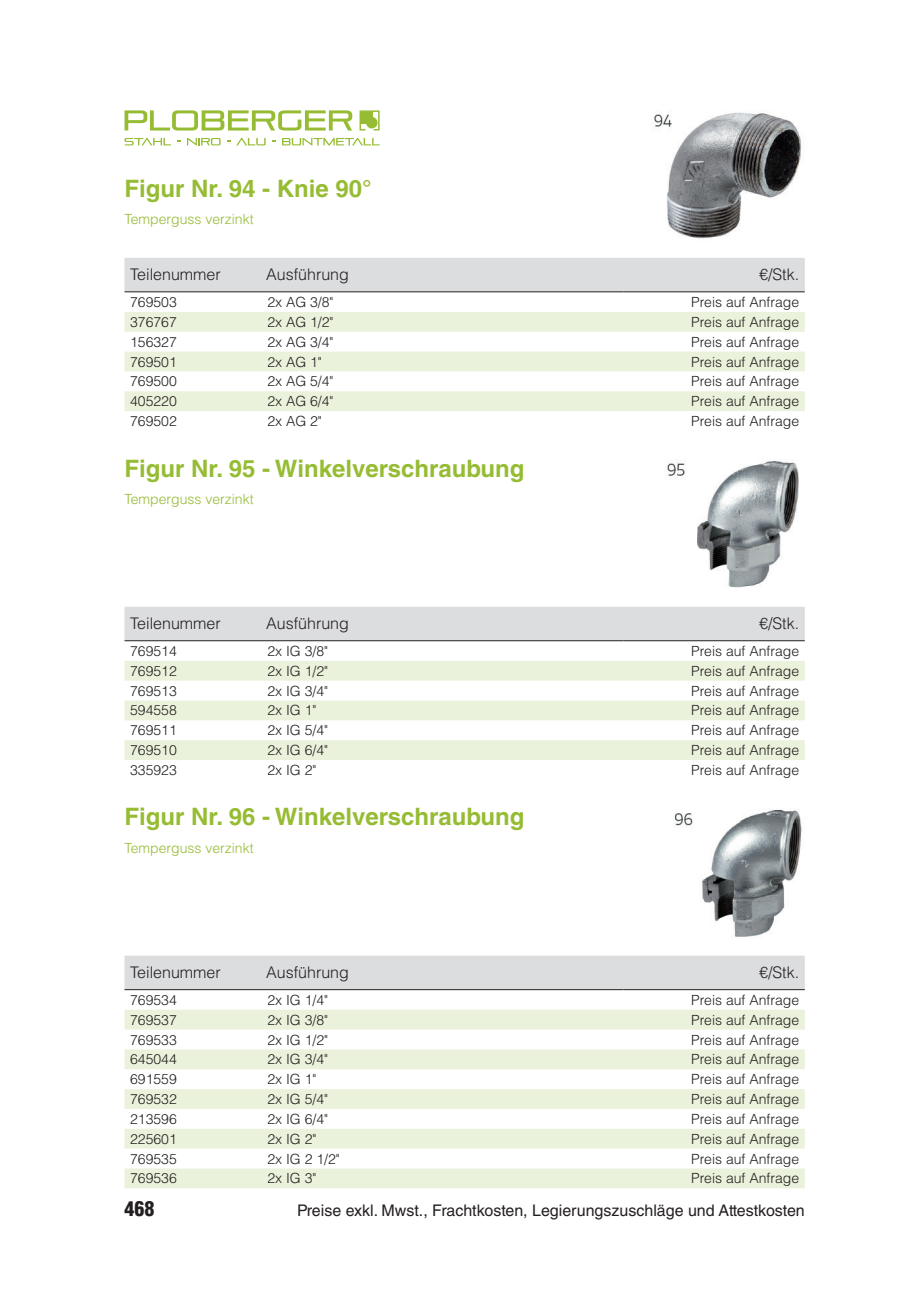
<style>
.page{position:relative;width:918px;height:1298px;background:#fff}
.page>*{position:absolute;margin:0;border:0;box-sizing:border-box;transform-origin:0 0}
.t1{font:700 24px "Helvetica LT Pro";color:#96bc33}
.t2{font:900 condensed 20px "Helvetica LT Std";color:#231f20}
.t3{font:300 16px "Helvetica LT Pro";color:#231f20}
.t4{font:16px "Helvetica LT Std";color:#231f20}
.t5{font:300 14px "Helvetica LT Pro";color:#231f20}
.t6{font:300 14px "Helvetica LT Pro";color:#96bc33}
</style>
<div class="page">
<svg style="left:125px;top:110px;width:227px;height:21px"></svg>
<svg style="left:360px;top:110px;width:20px;height:21px"></svg>
<div style="left:362px;top:112px;width:11px;height:12px;background:#96bc33"></div>
<div style="left:366px;top:117px;width:12px;height:11px;background:#96bc33;border-radius:50%"></div>
<svg style="left:125px;top:138px;width:46px;height:7px"></svg>
<svg style="left:187px;top:138px;width:34px;height:7px"></svg>
<svg style="left:227px;top:138px;width:39px;height:7px"></svg>
<svg style="left:282px;top:138px;width:98px;height:7px"></svg>
<div style="left:125px;top:258px;width:680px;height:33px;background:#dcdddf"></div>
<svg style="left:125px;top:292px;width:680px;height:1px"></svg>
<svg style="left:125px;top:312px;width:680px;height:99px;fill:#ebf2db"></svg>
<hr style="left:125px;top:291px;width:498px;height:1px;background:#231f20">
<hr style="left:623px;top:291px;width:182px;height:1px;background:#231f20">
<img style="left:654px;top:112px;width:148px;height:127px">
<div style="left:125px;top:607px;width:680px;height:33px;background:#dcdddf"></div>
<svg style="left:125px;top:641px;width:680px;height:1px"></svg>
<svg style="left:125px;top:661px;width:680px;height:99px;fill:#ebf2db"></svg>
<hr style="left:125px;top:640px;width:498px;height:1px;background:#231f20">
<hr style="left:623px;top:640px;width:182px;height:1px;background:#231f20">
<img style="left:667px;top:461px;width:132px;height:127px">
<div style="left:125px;top:956px;width:680px;height:33px;background:#dcdddf"></div>
<svg style="left:125px;top:990px;width:680px;height:1px"></svg>
<svg style="left:125px;top:1010px;width:680px;height:178px;fill:#ebf2db"></svg>
<hr style="left:125px;top:989px;width:498px;height:1px;background:#231f20">
<hr style="left:623px;top:989px;width:182px;height:1px;background:#231f20">
<img style="left:675px;top:809px;width:127px;height:128px">
<h1 class="t1" style="left:125px;top:180px;width:249px">Figur Nr. 94 - Knie 90°</h1>
<p class="t6" style="left:125px;top:213px;width:131px">Temperguss verzinkt</p>
<p class="t3" style="left:130px;top:268px;width:92px">Teilenummer</p>
<p class="t3" style="left:266px;top:268px;width:84px">Ausführung</p>
<p class="t3" style="left:759px;top:268px;width:41px">€/Stk.</p>
<p class="t5" style="left:130px;top:296px;width:48px">769503</p>
<p class="t5" style="left:267px;top:296px;width:68px">2x AG 3/8"</p>
<p class="t5" style="left:691px;top:296px;width:109px">Preis auf Anfrage</p>
<p class="t5" style="left:130px;top:316px;width:48px">376767</p>
<p class="t5" style="left:267px;top:316px;width:68px">2x AG 1/2"</p>
<p class="t5" style="left:691px;top:316px;width:109px">Preis auf Anfrage</p>
<p class="t5" style="left:130px;top:336px;width:48px">156327</p>
<p class="t5" style="left:267px;top:336px;width:68px">2x AG 3/4"</p>
<p class="t5" style="left:691px;top:336px;width:109px">Preis auf Anfrage</p>
<p class="t5" style="left:130px;top:356px;width:48px">769501</p>
<p class="t5" style="left:267px;top:356px;width:56px">2x AG 1"</p>
<p class="t5" style="left:691px;top:356px;width:109px">Preis auf Anfrage</p>
<p class="t5" style="left:130px;top:376px;width:48px">769500</p>
<p class="t5" style="left:267px;top:376px;width:68px">2x AG 5/4"</p>
<p class="t5" style="left:691px;top:376px;width:109px">Preis auf Anfrage</p>
<p class="t5" style="left:130px;top:395px;width:48px">405220</p>
<p class="t5" style="left:267px;top:395px;width:68px">2x AG 6/4"</p>
<p class="t5" style="left:691px;top:395px;width:109px">Preis auf Anfrage</p>
<p class="t5" style="left:130px;top:415px;width:48px">769502</p>
<p class="t5" style="left:267px;top:415px;width:56px">2x AG 2"</p>
<p class="t5" style="left:691px;top:415px;width:109px">Preis auf Anfrage</p>
<h1 class="t1" style="left:125px;top:459px;width:402px">Figur Nr. 95 - Winkelverschraubung</h1>
<p class="t6" style="left:125px;top:493px;width:131px">Temperguss verzinkt</p>
<p class="t3" style="left:130px;top:617px;width:92px">Teilenummer</p>
<p class="t3" style="left:266px;top:617px;width:84px">Ausführung</p>
<p class="t3" style="left:759px;top:617px;width:41px">€/Stk.</p>
<p class="t5" style="left:130px;top:645px;width:48px">769514</p>
<p class="t5" style="left:267px;top:645px;width:62px">2x IG 3/8"</p>
<p class="t5" style="left:691px;top:645px;width:109px">Preis auf Anfrage</p>
<p class="t5" style="left:130px;top:665px;width:48px">769512</p>
<p class="t5" style="left:267px;top:665px;width:62px">2x IG 1/2"</p>
<p class="t5" style="left:691px;top:665px;width:109px">Preis auf Anfrage</p>
<p class="t5" style="left:130px;top:685px;width:48px">769513</p>
<p class="t5" style="left:267px;top:685px;width:62px">2x IG 3/4"</p>
<p class="t5" style="left:691px;top:685px;width:109px">Preis auf Anfrage</p>
<p class="t5" style="left:130px;top:705px;width:48px">594558</p>
<p class="t5" style="left:267px;top:705px;width:51px">2x IG 1"</p>
<p class="t5" style="left:691px;top:705px;width:109px">Preis auf Anfrage</p>
<p class="t5" style="left:130px;top:724px;width:48px">769511</p>
<p class="t5" style="left:267px;top:724px;width:62px">2x IG 5/4"</p>
<p class="t5" style="left:691px;top:724px;width:109px">Preis auf Anfrage</p>
<p class="t5" style="left:130px;top:744px;width:48px">769510</p>
<p class="t5" style="left:267px;top:744px;width:62px">2x IG 6/4"</p>
<p class="t5" style="left:691px;top:744px;width:109px">Preis auf Anfrage</p>
<p class="t5" style="left:130px;top:764px;width:48px">335923</p>
<p class="t5" style="left:267px;top:764px;width:51px">2x IG 2"</p>
<p class="t5" style="left:691px;top:764px;width:109px">Preis auf Anfrage</p>
<h1 class="t1" style="left:125px;top:808px;width:402px">Figur Nr. 96 - Winkelverschraubung</h1>
<p class="t6" style="left:125px;top:842px;width:131px">Temperguss verzinkt</p>
<p class="t3" style="left:130px;top:966px;width:92px">Teilenummer</p>
<p class="t3" style="left:266px;top:966px;width:84px">Ausführung</p>
<p class="t3" style="left:759px;top:966px;width:41px">€/Stk.</p>
<p class="t5" style="left:130px;top:994px;width:48px">769534</p>
<p class="t5" style="left:267px;top:994px;width:62px">2x IG 1/4"</p>
<p class="t5" style="left:691px;top:994px;width:109px">Preis auf Anfrage</p>
<p class="t5" style="left:130px;top:1014px;width:48px">769537</p>
<p class="t5" style="left:267px;top:1014px;width:62px">2x IG 3/8"</p>
<p class="t5" style="left:691px;top:1014px;width:109px">Preis auf Anfrage</p>
<p class="t5" style="left:130px;top:1034px;width:48px">769533</p>
<p class="t5" style="left:267px;top:1034px;width:62px">2x IG 1/2"</p>
<p class="t5" style="left:691px;top:1034px;width:109px">Preis auf Anfrage</p>
<p class="t5" style="left:130px;top:1054px;width:48px">645044</p>
<p class="t5" style="left:267px;top:1054px;width:62px">2x IG 3/4"</p>
<p class="t5" style="left:691px;top:1054px;width:109px">Preis auf Anfrage</p>
<p class="t5" style="left:130px;top:1073px;width:48px">691559</p>
<p class="t5" style="left:267px;top:1073px;width:51px">2x IG 1"</p>
<p class="t5" style="left:691px;top:1073px;width:109px">Preis auf Anfrage</p>
<p class="t5" style="left:130px;top:1093px;width:48px">769532</p>
<p class="t5" style="left:267px;top:1093px;width:62px">2x IG 5/4"</p>
<p class="t5" style="left:691px;top:1093px;width:109px">Preis auf Anfrage</p>
<p class="t5" style="left:130px;top:1113px;width:48px">213596</p>
<p class="t5" style="left:267px;top:1113px;width:62px">2x IG 6/4"</p>
<p class="t5" style="left:691px;top:1113px;width:109px">Preis auf Anfrage</p>
<p class="t5" style="left:130px;top:1133px;width:48px">225601</p>
<p class="t5" style="left:267px;top:1133px;width:51px">2x IG 2"</p>
<p class="t5" style="left:691px;top:1133px;width:109px">Preis auf Anfrage</p>
<p class="t5" style="left:130px;top:1153px;width:48px">769535</p>
<p class="t5" style="left:267px;top:1153px;width:74px">2x IG 2 1/2"</p>
<p class="t5" style="left:691px;top:1153px;width:109px">Preis auf Anfrage</p>
<p class="t5" style="left:130px;top:1173px;width:48px">769536</p>
<p class="t5" style="left:267px;top:1173px;width:51px">2x IG 3"</p>
<p class="t5" style="left:691px;top:1173px;width:109px">Preis auf Anfrage</p>
<h2 class="t2" style="left:125px;top:1197px;width:31px">468</h2>
<p class="t4" style="left:297px;top:1204px;width:509px">Preise exkl. Mwst., Frachtkosten, Legierungszuschläge und Attestkosten</p>
</div>
